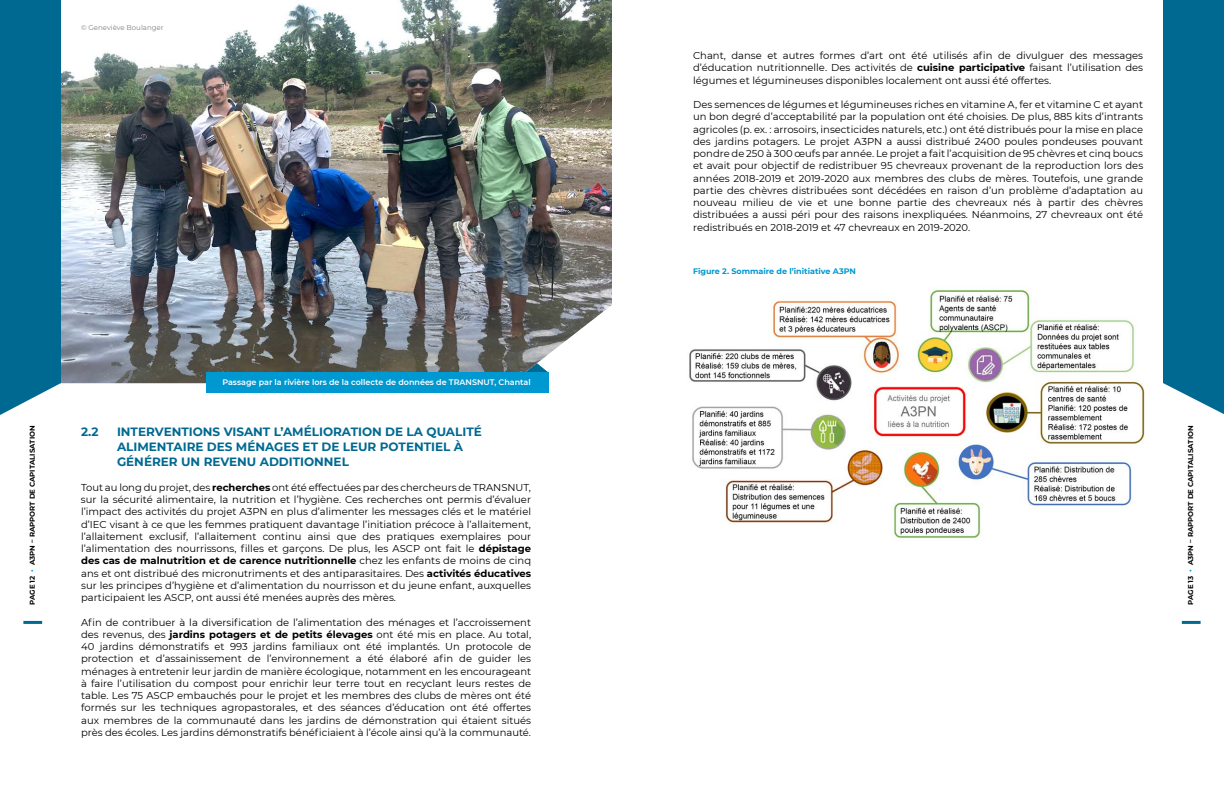
<style>
.page{position:relative;width:1224px;height:792px;background:#fff}
.page>*{position:absolute;margin:0;border:0;box-sizing:border-box;transform-origin:0 0}
.t1{font:700 12px/15px "Montserrat";color:#006991}
.t2{font:10px/12.2px "Montserrat";color:#000;text-align:justify}
.t3{font:600 8px "Montserrat";color:#fff}
.t4{font:700 8px "Montserrat";color:#0098d1}
.t5{font:700 7px "Montserrat";color:#000}
.t6{font:7px "Montserrat";color:#808285}
.s1{font-weight:700}
.s2{color:#0098d1}
</style>
<div class="page">
<img style="left:61px;top:0;width:551px;height:383px">
<div style="left:206px;top:373px;width:343px;height:20px;background:#0098d1"></div>
<img style="left:689px;top:287px;width:456px;height:252px">
<div style="left:0;top:0;width:61px;height:415px;background:#006991"></div>
<hr style="left:23px;top:621px;width:19px;height:3px;background:#006991">
<div style="left:1163px;top:0;width:61px;height:414px;background:#006991"></div>
<hr style="left:1182px;top:621px;width:19px;height:3px;background:#006991">
<p class="t6" style="left:81px;top:23px;width:84px">© Geneviève Boulanger</p>
<p class="t3" style="left:222px;top:377px;width:310px">Passage par la rivière lors de la collecte de données de TRANSNUT, Chantal</p>
<p class="t2" style="left:693px;top:49px;width:452px">Chant, danse et autres formes d’art ont été utilisés afin de divulguer des messages d’éducation nutritionnelle. Des activités de <span class="s1">cuisine participative</span> faisant l’utilisation des légumes et légumineuses disponibles localement ont aussi été offertes.</p>
<p class="t2" style="left:693px;top:98px;width:452px">Des semences de légumes et légumineuses riches en vitamine A, fer et vitamine C et ayant un bon degré d’acceptabilité par la population ont été choisies. De plus, 885 kits d’intrants agricoles (p. ex. : arrosoirs, insecticides naturels, etc.) ont été distribués pour la mise en place des jardins potagers. Le projet A3PN a aussi distribué 2400 poules pondeuses pouvant pondre de 250 à 300 œufs par année. Le projet a fait l’acquisition de 95 chèvres et cinq boucs et avait pour objectif de redistribuer 95 chevreaux provenant de la reproduction lors des années 2018-2019 et 2019-2020 aux membres des clubs de mères. Toutefois, une grande partie des chèvres distribuées sont décédées en raison d’un problème d’adaptation au nouveau milieu de vie et une bonne partie des chevreaux nés à partir des chèvres distribuées a aussi péri pour des raisons inexpliquées. Néanmoins, 27 chevreaux ont été redistribués en 2018-2019 et 47 chevreaux en 2019-2020.</p>
<p class="t4" style="left:693px;top:266px;width:165px">Figure 2. Sommaire de l’initiative A3PN</p>
<p class="t1" style="left:81px;top:424px;width:19px">2.2</p>
<p class="t1" style="left:117px;top:424px;width:366px">INTERVENTIONS VISANT L’AMÉLIORATION DE LA QUALITÉ<br>ALIMENTAIRE DES MÉNAGES ET DE LEUR POTENTIEL À<br>GÉNÉRER UN REVENU ADDITIONNEL</p>
<p class="t2" style="left:81px;top:481px;width:452px">Tout au long du projet, des <span class="s1">recherches</span> ont été effectuées par des chercheurs de TRANSNUT, sur la sécurité alimentaire, la nutrition et l’hygiène. Ces recherches ont permis d’évaluer l’impact des activités du projet A3PN en plus d’alimenter les messages clés et le matériel d’IEC visant à ce que les femmes pratiquent davantage l’initiation précoce à l’allaitement, l’allaitement exclusif, l’allaitement continu ainsi que des pratiques exemplaires pour l’alimentation des nourrissons, filles et garçons. De plus, les ASCP ont fait le <span class="s1">dépistage des cas de malnutrition et de carence nutritionnelle</span> chez les enfants de moins de cinq ans et ont distribué des micronutriments et des antiparasitaires. Des <span class="s1">activités éducatives </span>sur les principes d’hygiène et d’alimentation du nourrisson et du jeune enfant, auxquelles participaient les ASCP, ont aussi été menées auprès des mères.</p>
<p class="t2" style="left:81px;top:616px;width:452px">Afin de contribuer à la diversification de l’alimentation des ménages et l’accroissement des revenus, des <span class="s1">jardins potagers et de petits élevages</span> ont été mis en place. Au total, 40 jardins démonstratifs et 993 jardins familiaux ont été implantés. Un protocole de protection et d’assainissement de l’environnement a été élaboré afin de guider les ménages à entretenir leur jardin de manière écologique, notamment en les encourageant à faire l’utilisation du compost pour enrichir leur terre tout en recyclant leurs restes de table. Les 75 ASCP embauchés pour le projet et les membres des clubs de mères ont été formés sur les techniques agropastorales, et des séances d’éducation ont été offertes aux membres de la communauté dans les jardins de démonstration qui étaient situés près des écoles. Les jardins démonstratifs bénéficiaient à l’école ainsi qu’à la communauté.</p>
<p class="t5" style="left:27px;top:605px;width:181px;rotate:-90deg">PAGE 12 <span class="s2">•</span> A3PN – RAPPORT DE CAPITALISATION</p>
<p class="t5" style="left:1186px;top:605px;width:181px;rotate:-90deg">PAGE 13 <span class="s2">•</span> A3PN – RAPPORT DE CAPITALISATION</p>
</div>
